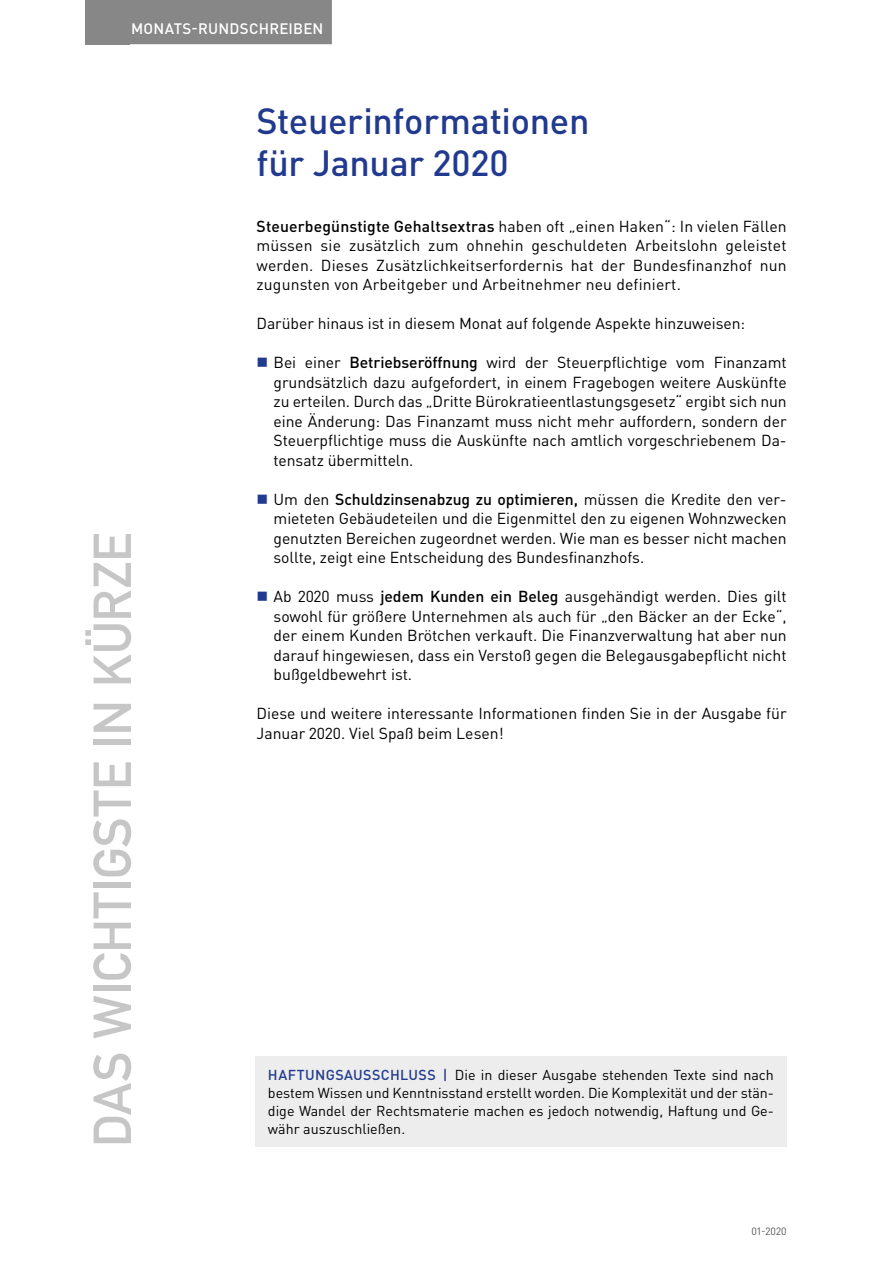
<style>
.page{position:relative;width:893px;height:1263px;background:#fff}
.page>*{position:absolute;margin:0;border:0;box-sizing:border-box;transform-origin:0 0}
.t1{font:52.5px "DIN Mittelschrift Std";color:#c6c6c6}
.t2{font:500 36px/42px "DIN Pro";letter-spacing:-.01em;color:#213a8f}
.t3{font:15.75px/19.5px "DIN Pro";color:#000;text-align:justify}
.t4{font:500 15px "DIN Pro";letter-spacing:.015em;color:#fff}
.t5{font:14.25px/18px "DIN Pro";color:#000;text-align:justify}
.t6{font:10.5px "DIN Pro";color:#575756}
.s1{font-weight:500}
.s2{font-weight:500;color:#213a8f}
</style>
<div class="page">
<div style="left:85px;top:0;width:45px;height:44px;background:#878787"></div>
<div style="left:122px;top:0;width:210px;height:44px;background:#878787"></div>
<div style="left:255px;top:1057px;width:532px;height:90px;background:#ededed"></div>
<p class="t4" style="left:131px;top:18px;width:194px">MONATS-RUNDSCHREIBEN</p>
<h1 class="t1" style="left:82px;top:1147px;width:616px;rotate:-90deg">DAS WICHTIGSTE IN KÜRZE</h1>
<h2 class="t2" style="left:257px;top:99px;width:334px">Steuerinformationen für Januar 2020</h2>
<p class="t3" style="left:257px;top:216px;width:532px"><span class="s1">Steuerbegünstigte Gehaltsextras</span> haben oft „einen Haken“: In vielen Fällen müssen sie zusätzlich zum ohnehin geschuldeten Arbeitslohn geleistet werden. Dieses Zusätzlichkeitserfordernis hat der Bundesfinanzhof nun zugunsten von Arbeitgeber und Arbeitnehmer neu definiert.</p>
<p class="t3" style="left:257px;top:313px;width:490px">Darüber hinaus ist in diesem Monat auf folgende Aspekte hinzuweisen:</p>
<p class="t3" style="left:274px;top:352px;width:515px">Bei einer <span class="s1">Betriebseröffnung</span> wird der Steuerpflichtige vom Finanzamt grundsätzlich dazu aufgefordert, in einem Fragebogen weitere Auskünfte zu erteilen. Durch das „Dritte Bürokratieentlastungsgesetz“ ergibt sich nun eine Änderung: Das Finanzamt muss nicht mehr auffordern, sondern der Steuerpflichtige muss die Auskünfte nach amtlich vorgeschriebenem Da&shy;tensatz übermitteln.</p>
<p class="t3" style="left:274px;top:489px;width:515px">Um den <span class="s1">Schuldzinsenabzug zu optimieren,</span> müssen die Kredite den ver&shy;mieteten Gebäudeteilen und die Eigenmittel den zu eigenen Wohnzwecken genutzten Bereichen zugeordnet werden. Wie man es besser nicht machen sollte, zeigt eine Entscheidung des Bundesfinanzhofs.</p>
<p class="t3" style="left:274px;top:586px;width:515px">Ab 2020 muss <span class="s1">jedem Kunden ein Beleg</span> ausgehändigt werden. Dies gilt sowohl für größere Unternehmen als auch für „den Bäcker an der Ecke“, der einem Kunden Brötchen verkauft. Die Finanzverwaltung hat aber nun darauf hingewiesen, dass ein Verstoß gegen die Belegausgabepflicht nicht bußgeldbewehrt ist.</p>
<p class="t3" style="left:257px;top:703px;width:532px">Diese und weitere interessante Informationen finden Sie in der Ausgabe für<br>Januar 2020. Viel Spaß beim Lesen!</p>
<p class="t5" style="left:268px;top:1065px;width:508px"><span class="s2">HAFTUNGSAUSSCHLUSS |</span> Die in dieser Ausgabe stehenden Texte sind nach bestem Wissen und Kenntnisstand erstellt worden. Die Komplexität und der stän&shy;dige Wandel der Rechtsmaterie machen es jedoch notwendig, Haftung und Ge&shy;währ auszuschließen.</p>
<p class="t6" style="left:752px;top:1224px;width:37px">01-2020</p>
</div>
